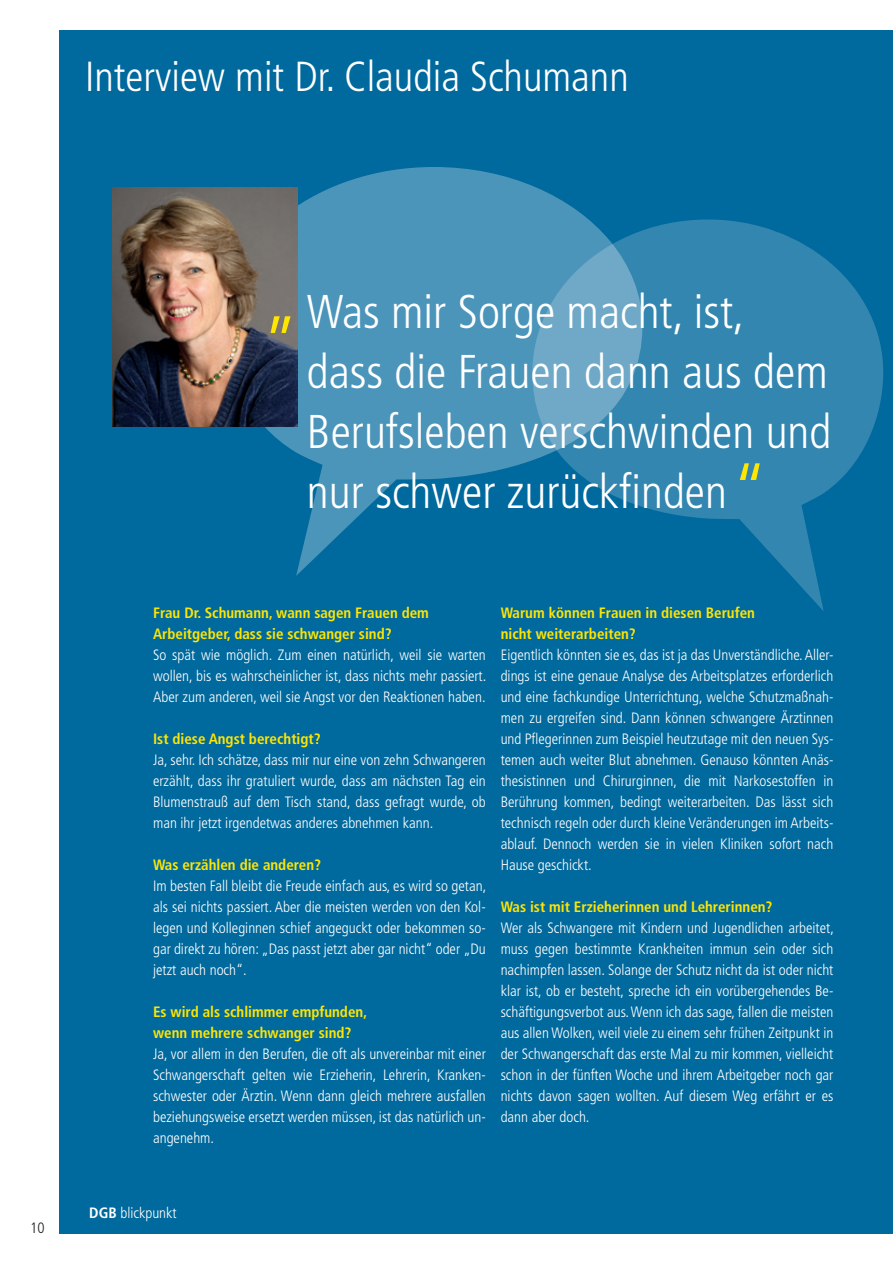
<style>
.page{position:relative;width:893px;height:1263px;background:#fff}
.page>*{position:absolute;margin:0;border:0;box-sizing:border-box;transform-origin:0 0}
.t1{font:300 condensed 47.4px/60px "Frutiger";color:#fff}
.t2{font:300 condensed 42px "Frutiger";color:#fff}
.t3{font:300 condensed 15px/21px "Frutiger";color:#fff;text-align:justify}
.t4{font:700 condensed 15px/21px "Frutiger";color:#ffe601}
.t5{font:300 condensed 15px "Frutiger";color:#231f20}
.s1{font-size:75px;color:#ffe601}
.s2{font-weight:700}
</style>
<div class="page">
<div style="left:60px;top:30px;width:833px;height:1203px;background:#00699d"></div>
<svg style="left:225px;top:167px;width:363px;height:409px;fill:#4c95ba"></svg>
<svg style="left:532px;top:219px;width:351px;height:392px;fill:#3286b0"></svg>
<img style="left:113px;top:187px;width:185px;height:239px">
<h2 class="t2" style="left:85px;top:53px;width:545px">Interview mit Dr. Claudia Schumann</h2>
<p class="t5" style="left:30px;top:1219px;width:16px">10</p>
<h1 class="t1" style="left:307px;top:282px;width:526px;text-indent:-44px"><span class="s1">„</span> Was mir Sorge macht, ist, dass die Frauen dann aus dem<br>Berufsleben verschwinden und nur schwer zurückfinden<span class="s1">“</span></h1>
<p class="t4" style="left:153px;top:602px;width:277px">Frau Dr. Schumann, wann sagen Frauen dem<br>Arbeitgeber, dass sie schwanger sind?</p>
<p class="t3" style="left:153px;top:644px;width:335px">So spät wie möglich. Zum einen natürlich, weil sie warten wollen, bis es wahrscheinlicher ist, dass nichts mehr passiert.<br>Aber zum anderen, weil sie Angst vor den Reaktionen haben.</p>
<p class="t4" style="left:153px;top:728px;width:169px">Ist diese Angst berechtigt?</p>
<p class="t3" style="left:153px;top:749px;width:334px">Ja, sehr. Ich schätze, dass mir nur eine von zehn Schwangeren erzählt, dass ihr gratuliert wurde, dass am nächsten Tag ein Blumenstrauß auf dem Tisch stand, dass gefragt wurde, ob man ihr jetzt irgendetwas anderes abnehmen kann.</p>
<p class="t4" style="left:153px;top:854px;width:170px">Was erzählen die anderen?</p>
<p class="t3" style="left:153px;top:875px;width:335px">Im besten Fall bleibt die Freude einfach aus, es wird so getan, als sei nichts passiert. Aber die meisten werden von den Kol&shy;legen und Kolleginnen schief angeguckt oder bekommen so&shy;gar direkt zu hören: „Das passt jetzt aber gar nicht“ oder „Du jetzt auch noch“.</p>
<p class="t4" style="left:153px;top:1001px;width:216px">Es wird als schlimmer empfunden, wenn mehrere schwanger sind?</p>
<p class="t3" style="left:153px;top:1043px;width:334px">Ja, vor allem in den Berufen, die oft als unvereinbar mit einer Schwangerschaft gelten wie Erzieherin, Lehrerin, Kranken&shy;schwester oder Ärztin. Wenn dann gleich mehrere ausfallen beziehungsweise ersetzt werden müssen, ist das natürlich un&shy;angenehm.</p>
<p class="t4" style="left:501px;top:602px;width:256px">Warum können Frauen in diesen Berufen nicht weiterarbeiten?</p>
<p class="t3" style="left:501px;top:644px;width:334px">Eigentlich könnten sie es, das ist ja das Unverständliche. Aller&shy;dings ist eine genaue Analyse des Arbeitsplatzes erforderlich und eine fachkundige Unterrichtung, welche Schutzmaßnah&shy;men zu ergreifen sind. Dann können schwangere Ärztinnen und Pflegerinnen zum Beispiel heutzutage mit den neuen Sys&shy;temen auch weiter Blut abnehmen. Genauso könnten Anäs&shy;thesistinnen und Chirurginnen, die mit Narkosestoffen in Berührung kommen, bedingt weiterarbeiten. Das lässt sich technisch regeln oder durch kleine Veränderungen im Arbeits&shy;ablauf. Dennoch werden sie in vielen Kliniken sofort nach Hause geschickt.</p>
<p class="t4" style="left:501px;top:896px;width:273px">Was ist mit Erzieherinnen und Lehrerinnen?</p>
<p class="t3" style="left:501px;top:917px;width:335px">Wer als Schwangere mit Kindern und Jugendlichen arbeitet, muss gegen bestimmte Krankheiten immun sein oder sich nachimpfen lassen. Solange der Schutz nicht da ist oder nicht klar ist, ob er besteht, spreche ich ein vorübergehendes Be&shy;schäftigungsverbot aus. Wenn ich das sage, fallen die meisten aus allen Wolken, weil viele zu einem sehr frühen Zeitpunkt in der Schwangerschaft das erste Mal zu mir kommen, vielleicht schon in der fünften Woche und ihrem Arbeitgeber noch gar nichts davon sagen wollten. Auf diesem Weg erfährt er es dann aber doch.</p>
<p class="t3" style="left:89px;top:1203px;width:89px"><span class="s2">DGB</span> blickpunkt</p>
</div>
